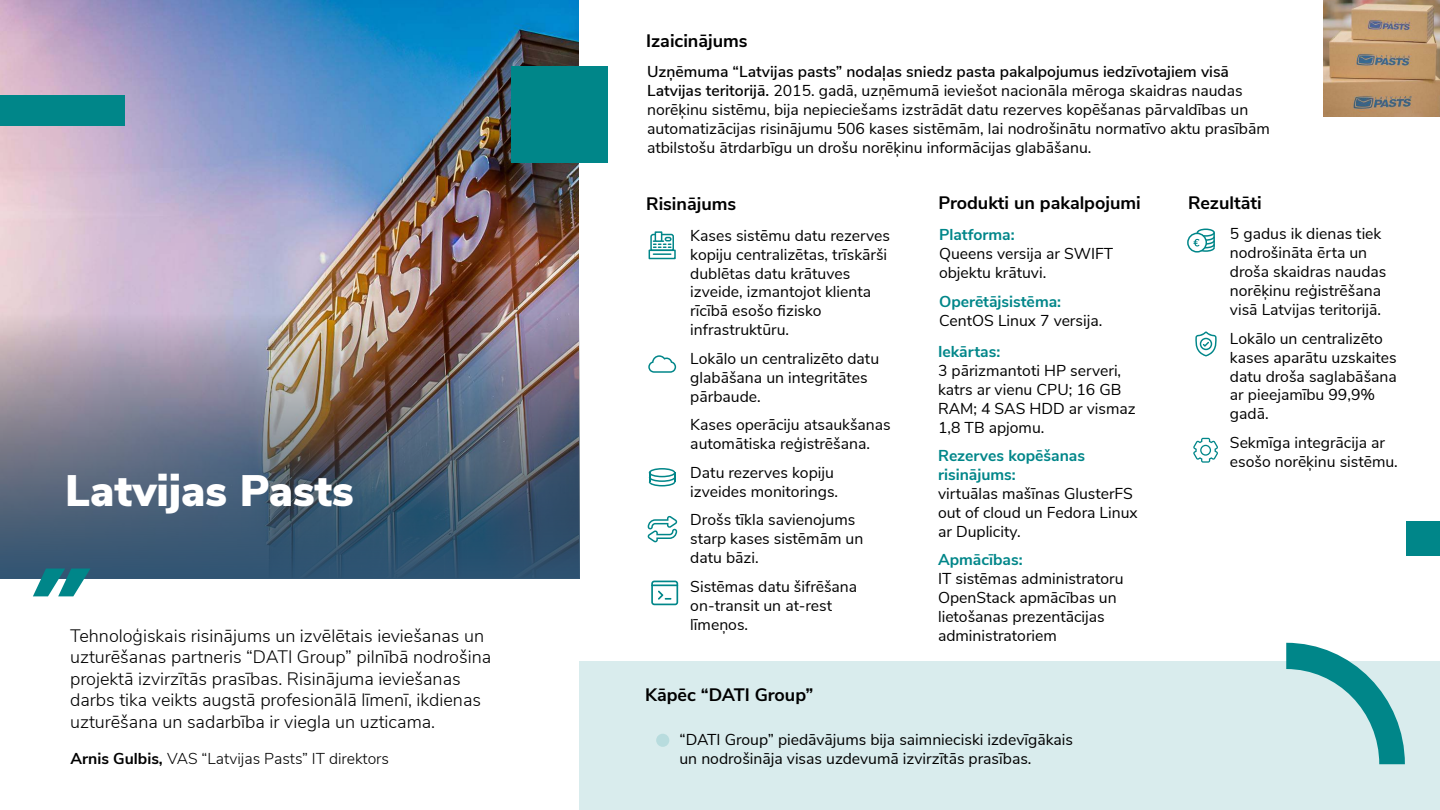
<style>
.page{position:relative;width:1440px;height:810px;background:#fff}
.page>*{position:absolute;margin:0;border:0;box-sizing:border-box;transform-origin:0 0}
.t1{font:900 43.95px "Nunito Sans";color:#fff}
.t2{font:300 18px/21.6px "Nunito Sans";color:#000}
.t3{font:700 18px "Nunito Sans";color:#000}
.t4{font:15.75px/18.9px "Nunito Sans";color:#000}
.t5{font:700 15.75px/18.9px "Nunito Sans";color:#008689}
.t6{font:300 15.75px "Nunito Sans";color:#000}
.s1{font-weight:700}
.s2{font-weight:600}
</style>
<div class="page">
<img style="left:0;top:0;width:579px;height:285px">
<img style="left:0;top:285px;width:579px;height:293px">
<div style="left:579px;top:661px;width:861px;height:149px;background:#d9eced"></div>
<svg style="left:648px;top:355px;width:28px;height:18px"></svg>
<svg style="left:648px;top:516px;width:29px;height:26px"></svg>
<svg style="left:649px;top:468px;width:26px;height:18px"></svg>
<div style="left:511px;top:67px;width:97px;height:96px;background:#008689"></div>
<img style="left:1324px;top:0;width:116px;height:117px">
<div style="left:0;top:96px;width:125px;height:30px;background:#008689"></div>
<div style="left:1406px;top:521px;width:34px;height:35px;background:#008689"></div>
<svg style="left:1286px;top:643px;width:119px;height:121px"></svg>
<svg style="left:33px;top:569px;width:57px;height:27px"></svg>
<div style="left:656px;top:734px;width:13px;height:13px;background:#b8dcde;border-radius:50%"></div>
<div style="left:1197px;top:229px;width:18px;height:8px;border:2px solid #008689;border-radius:50%"></div>
<div style="left:1187px;top:233px;width:20px;height:20px;border:2px solid #008689;border-radius:50%"></div>
<svg style="left:1193px;top:233px;width:22px;height:20px"></svg>
<svg style="left:1193px;top:438px;width:25px;height:25px"></svg>
<svg style="left:1195px;top:331px;width:22px;height:25px"></svg>
<svg style="left:651px;top:581px;width:27px;height:24px"></svg>
<hr style="left:651px;top:584px;width:27px;height:2px;background:#008689">
<div style="left:649px;top:250px;width:27px;height:9px;border:2px solid #008689"></div>
<svg style="left:650px;top:233px;width:25px;height:22px"></svg>
<div style="left:655px;top:232px;width:7px;height:9px;background:#fff"></div>
<div style="left:655px;top:231px;width:7px;height:11px;border:2px solid #008689"></div>
<h1 class="t1" style="left:65px;top:474px;width:290px">Latvijas Pasts</h1>
<p class="t2" style="left:70px;top:623px;width:423px">Tehnoloģiskais risinājums un izvēlētais ieviešanas un uzturēšanas partneris “DATI Group” pilnībā nodrošina projektā izvirzītās prasības. Risinājuma ieviešanas darbs tika veikts augstā profesionālā līmenī, ikdienas uzturēšana un sadarbība ir viegla un uzticama.</p>
<p class="t6" style="left:70px;top:753px;width:320px"><span class="s1">Arnis Gulbis,</span> VAS “Latvijas Pasts” IT direktors</p>
<p class="t3" style="left:646px;top:27px;width:103px">Izaicinājums</p>
<p class="t4" style="left:647px;top:61px;width:624px"><span class="s2">Uzņēmuma “Latvijas pasts” nodaļas sniedz pasta pakalpojumus iedzīvotajiem visā Latvijas teritorijā.</span> 2015. gadā, uzņēmumā ieviešot nacionāla mēroga skaidras naudas norēķinu sistēmu, bija nepieciešams izstrādāt datu rezerves kopēšanas pārvaldības un automatizācijas risinājumu 506 kases sistēmām, lai nodrošinātu normatīvo aktu prasībām atbilstošu ātrdarbīgu un drošu norēķinu informācijas glabāšanu.</p>
<p class="t3" style="left:646px;top:190px;width:92px">Risinājums</p>
<p class="t4" style="left:690px;top:225px;width:201px">Kases sistēmu datu rezerves kopiju centralizētas, trīskārši dublētas datu krātuves izveide, izmantojot klienta rīcībā esošo fizisko infrastruktūru.</p>
<p class="t4" style="left:690px;top:348px;width:190px">Lokālo un centralizēto datu glabāšana un integritātes pārbaude.</p>
<p class="t4" style="left:690px;top:415px;width:202px">Kases operāciju atsaukšanas automātiska reģistrēšana.</p>
<p class="t4" style="left:690px;top:462px;width:149px">Datu rezerves kopiju izveides monitorings.</p>
<p class="t4" style="left:690px;top:510px;width:174px">Drošs tīkla savienojums starp kases sistēmām un datu bāzi.</p>
<p class="t4" style="left:690px;top:576px;width:168px">Sistēmas datu šifrēšana on-transit un at-rest līmeņos.</p>
<p class="t3" style="left:938px;top:189px;width:204px">Produkti un pakalpojumi</p>
<p class="t5" style="left:939px;top:224px;width:77px">Platforma:</p>
<p class="t4" style="left:939px;top:243px;width:176px">Queens versija ar SWIFT objektu krātuvi.</p>
<p class="t5" style="left:939px;top:291px;width:124px">Operētājsistēma:</p>
<p class="t4" style="left:939px;top:310px;width:165px">CentOS Linux 7 versija.</p>
<p class="t5" style="left:938px;top:341px;width:64px">Iekārtas:</p>
<p class="t4" style="left:938px;top:360px;width:199px">3 pārizmantoti HP serveri, katrs ar vienu CPU; 16 GB<br>RAM; 4 SAS HDD ar vismaz<br>1,8 TB apjomu.</p>
<p class="t5" style="left:938px;top:445px;width:148px">Rezerves kopēšanas risinājums:</p>
<p class="t4" style="left:938px;top:483px;width:201px">virtuālas mašīnas GlusterFS out of cloud un Fedora Linux ar Duplicity.</p>
<p class="t5" style="left:938px;top:550px;width:86px">Apmācības:</p>
<p class="t4" style="left:938px;top:568px;width:187px">IT sistēmas administratoru<br>OpenStack apmācības un lietošanas prezentācijas administratoriem</p>
<p class="t3" style="left:1188px;top:189px;width:75px">Rezultāti</p>
<p class="t4" style="left:1230px;top:224px;width:158px">5 gadus ik dienas tiek nodrošināta ērta un droša skaidras naudas norēķinu reģistrēšana visā Latvijas teritorijā.</p>
<p class="t4" style="left:1230px;top:328px;width:168px">Lokālo un centralizēto kases aparātu uzskaites datu droša saglabāšana ar pieejamību 99,9% gadā.</p>
<p class="t4" style="left:1230px;top:432px;width:169px">Sekmīga integrācija ar esošo norēķinu sistēmu.</p>
<p class="t3" style="left:645px;top:682px;width:170px">Kāpēc “DATI Group”</p>
<p class="t4" style="left:679px;top:729px;width:395px">“DATI Group” piedāvājums bija saimnieciski izdevīgākais un nodrošināja visas uzdevumā izvirzītās prasības.</p>
</div>
